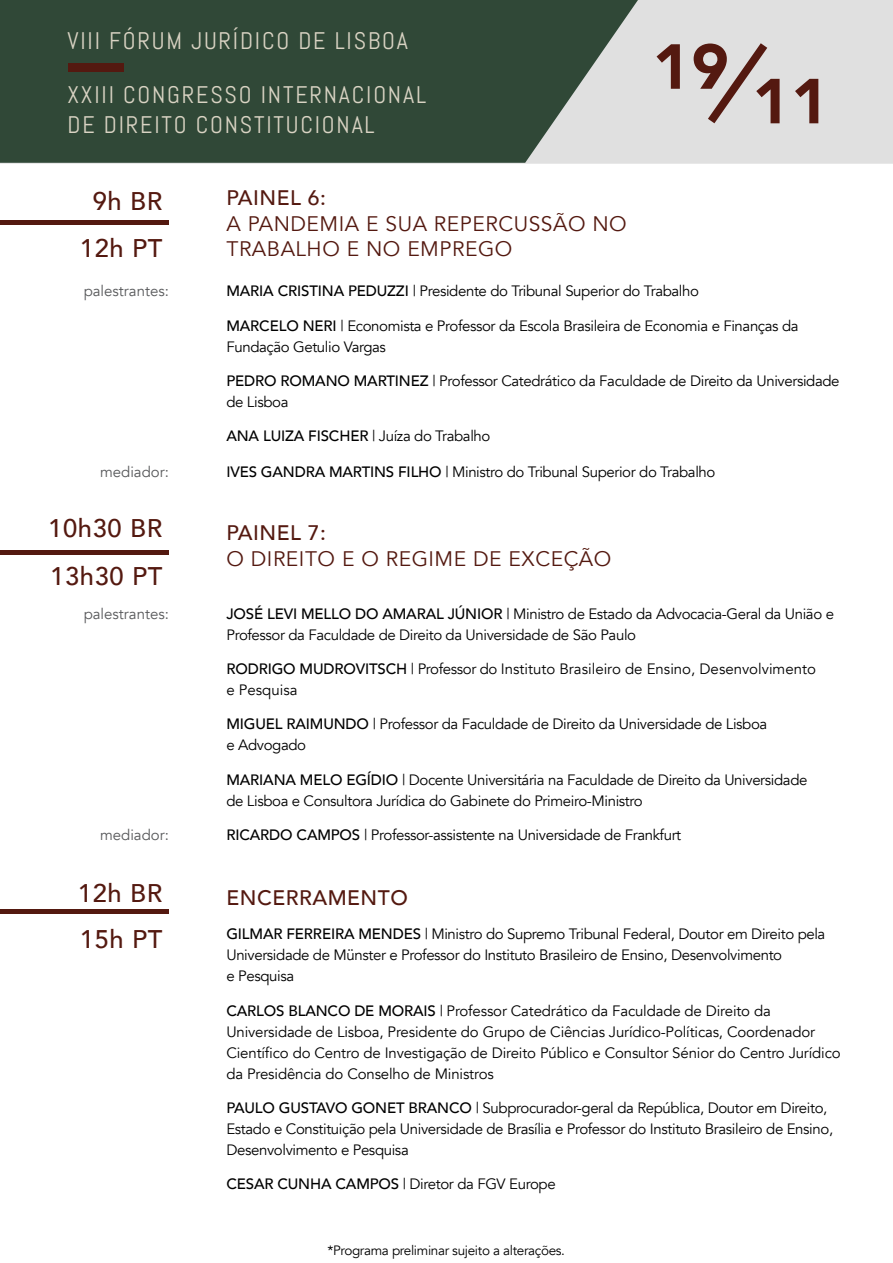
<style>
.page{position:relative;width:893px;height:1263px;background:#fff}
.page>*{position:absolute;margin:0;border:0;box-sizing:border-box;transform-origin:0 0}
.t1{font:900 62.85px "Avenir";color:#541910}
.t2{font:500 25.5px/47.4px "Avenir";letter-spacing:.025em;color:#541910}
.t3{font:24px/30px "Abel";letter-spacing:.075em;color:#d9d3c3}
.t4{font:21px/25.5px "Avenir";letter-spacing:.025em;color:#541910}
.t5{font:500 21px "Avenir";letter-spacing:.025em;color:#541910}
.t6{font:15px/21px "Avenir";letter-spacing:-.025em;color:#000}
.t7{font:15px/21px "Avenir";color:#000}
.t8{font:15px "Avenir";color:#58595b}
.t9{font:13.5px "Avenir";letter-spacing:-.025em;color:#000}
.s1{font-weight:500}
</style>
<div class="page">
<div style="left:0;top:220px;width:169px;height:5px;background:#541910"></div>
<hr style="left:0;top:551px;width:169px;height:4px;background:#541910">
<hr style="left:0;top:909px;width:169px;height:4px;background:#541910">
<div style="left:0;top:0;width:893px;height:164px;background:#e0e0e0"></div>
<svg style="left:0;top:0;width:638px;height:163px;background:#3f5546"></svg>
<svg style="left:708px;top:43px;width:59px;height:80px;background:#cac1bf"></svg>
<div style="left:68px;top:63px;width:56px;height:9px;background:#541910"></div>
<h3 class="t3" style="left:68px;top:26px;width:342px">VIII FÓRUM JURÍDICO DE LISBOA</h3>
<h3 class="t3" style="left:68px;top:80px;width:360px">XXIII CONGRESSO INTERNACIONAL<br>DE DIREITO CONSTITUCIONAL</h3>
<h2 class="t2" style="left:80px;top:176px;width:84px;text-align:center">9h BR<br>12h PT</h2>
<h3 class="t5" style="left:226px;top:180px;width:101px">PAINEL 6:</h3>
<h3 class="t4" style="left:226px;top:211px;width:402px">A PANDEMIA E SUA REPERCUSSÃO NO<br>TRABALHO E NO EMPREGO</h3>
<h1 class="t1" style="left:653px;top:13px;width:77px">19</h1>
<h1 class="t1" style="left:752px;top:48px;width:77px">11</h1>
<p class="t8" style="left:84px;top:282px;width:87px">palestrantes:</p>
<p class="t8" style="left:100px;top:462px;width:70px">mediador:</p>
<h2 class="t2" style="left:48px;top:503px;width:116px;line-height:48.2px">10h30 BR<br>13h30 PT</h2>
<p class="t8" style="left:84px;top:605px;width:87px">palestrantes:</p>
<p class="t8" style="left:100px;top:826px;width:70px">mediador:</p>
<h2 class="t2" style="left:78px;top:868px;width:86px;line-height:46.2px">12h BR<br>15h PT</h2>
<p class="t6" style="left:226px;top:281px;width:474px"><span class="s1">MARIA CRISTINA PEDUZZI</span> | Presidente do Tribunal Superior do Trabalho</p>
<p class="t6" style="left:226px;top:315px;width:574px"><span class="s1">MARCELO NERI</span> | Economista e Professor da Escola Brasileira de Economia e Finanças da<br>Fundação Getulio Vargas</p>
<p class="t6" style="left:226px;top:370px;width:615px"><span class="s1">PEDRO ROMANO MARTINEZ</span> | Professor Catedrático da Faculdade de Direito da Universidade de Lisboa</p>
<p class="t6" style="left:226px;top:426px;width:266px"><span class="s1">ANA LUIZA FISCHER</span> | Juíza do Trabalho</p>
<p class="t6" style="left:226px;top:461px;width:491px"><span class="s1">IVES GANDRA MARTINS FILHO</span> | Ministro do Tribunal Superior do Trabalho</p>
<h3 class="t5" style="left:226px;top:515px;width:101px">PAINEL 7:</h3>
<h3 class="t4" style="left:226px;top:546px;width:386px">O DIREITO E O REGIME DE EXCEÇÃO</h3>
<p class="t6" style="left:226px;top:603px;width:609px"><span class="s1">JOSÉ LEVI MELLO DO AMARAL JÚNIOR</span> | Ministro de Estado da Advocacia-Geral da União e<br>Professor da Faculdade de Direito da Universidade de São Paulo</p>
<p class="t7" style="left:226px;top:659px;width:591px"><span class="s1">RODRIGO MUDROVITSCH</span> | Professor do Instituto Brasileiro de Ensino, Desenvolvimento e Pesquisa</p>
<p class="t6" style="left:226px;top:714px;width:542px"><span class="s1">MIGUEL RAIMUNDO</span> | Professor da Faculdade de Direito da Universidade de Lisboa e Advogado</p>
<p class="t6" style="left:226px;top:769px;width:582px"><span class="s1">MARIANA MELO EGÍDIO</span> | Docente Universitária na Faculdade de Direito da Universidade de Lisboa e Consultora Jurídica do Gabinete do Primeiro-Ministro</p>
<p class="t6" style="left:226px;top:824px;width:456px"><span class="s1">RICARDO CAMPOS</span> | Professor-assistente na Universidade de Frankfurt</p>
<h3 class="t5" style="left:226px;top:880px;width:183px">ENCERRAMENTO</h3>
<p class="t6" style="left:226px;top:924px;width:600px"><span class="s1">GILMAR FERREIRA MENDES</span> | Ministro do Supremo Tribunal Federal, Doutor em Direito pela<br>Universidade de Münster e Professor do Instituto Brasileiro de Ensino, Desenvolvimento<br>e Pesquisa</p>
<p class="t6" style="left:226px;top:1000px;width:616px"><span class="s1">CARLOS BLANCO DE MORAIS</span> | Professor Catedrático da Faculdade de Direito da Universidade de Lisboa, Presidente do Grupo de Ciências Jurídico-Políticas, Coordenador Científico do Centro de Investigação de Direito Público e Consultor Sénior do Centro Jurídico da Presidência do Conselho de Ministros</p>
<p class="t6" style="left:226px;top:1097px;width:608px"><span class="s1">PAULO GUSTAVO GONET BRANCO</span> | Subprocurador-geral da República, Doutor em Direito,<br>Estado e Constituição pela Universidade de Brasília e Professor do Instituto Brasileiro de Ensino,<br>Desenvolvimento e Pesquisa</p>
<p class="t6" style="left:226px;top:1174px;width:331px"><span class="s1">CESAR CUNHA CAMPOS</span> | Diretor da FGV Europe</p>
<p class="t9" style="left:327px;top:1242px;width:239px">*Programa preliminar sujeito a alterações.</p>
</div>
